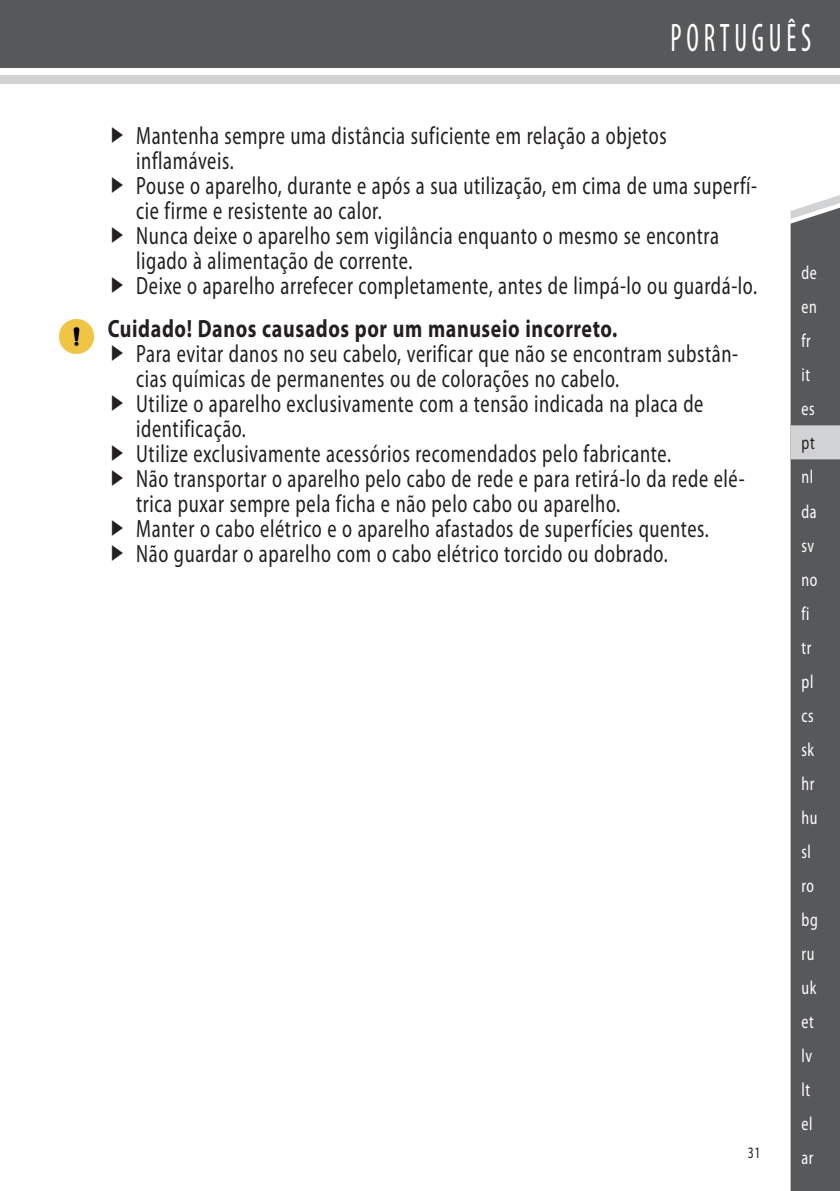
<style>
.page{position:relative;width:840px;height:1191px;background:#fff}
.page>*{position:absolute;margin:0;border:0;box-sizing:border-box;transform-origin:0 0}
.t1{font:condensed 40px "Myriad Pro";letter-spacing:.17em;color:#fff;scale:.7 1}
.t2{font:semi-condensed 25px/25px "Myriad Pro";letter-spacing:.03em;color:#231f20;scale:.8 1}
.t3{font:700 25px "Myriad Pro";letter-spacing:.03em;color:#231f20;scale:.8 1}
.t4{font:semi-condensed 19px/34px "Myriad Pro";letter-spacing:.03em;color:#fff;scale:.8 1}
.t5{font:semi-condensed 19px "Myriad Pro";color:#231f20;scale:.8 1}
.t6{font:semi-condensed 16px "Myriad Pro";color:#231f20;scale:.8 1}
</style>
<div class="page">
<div style="left:0;top:0;width:839px;height:67px;background:#57585a"></div>
<div style="left:0;top:75px;width:839px;height:9px;background:#d1d2d4"></div>
<div style="left:790px;top:219px;width:49px;height:972px;background:#57585a"></div>
<svg style="left:790px;top:195px;width:49px;height:24px"></svg>
<div style="left:790px;top:425px;width:49px;height:34px;background:#d1d2d4"></div>
<img style="left:59px;top:320px;width:35px;height:34px">
<h1 class="t1" style="left:670px;top:16px;width:202px">PORTUGUÊS</h1>
<p class="t2" style="left:136px;top:123px;width:777px">Mantenha sempre uma distância suficiente em relação a objetos inflamáveis.<br>Pouse o aparelho, durante e após a sua utilização, em cima de uma superfí&shy;cie firme e resistente ao calor.<br>Nunca deixe o aparelho sem vigilância enquanto o mesmo se encontra ligado à alimentação de corrente.<br>Deixe o aparelho arrefecer completamente, antes de limpá-lo ou guardá-lo.</p>
<p class="t3" style="left:108px;top:314px;width:638px">Cuidado! Danos causados por um manuseio incorreto.</p>
<p class="t2" style="left:136px;top:341px;width:761px">Para evitar danos no seu cabelo, verificar que não se encontram substân&shy;cias químicas de permanentes ou de colorações no cabelo.<br>Utilize o aparelho exclusivamente com a tensão indicada na placa de identificação.<br>Utilize exclusivamente acessórios recomendados pelo fabricante.<br>Não transportar o aparelho pelo cabo de rede e para retirá-lo da rede elé&shy;trica puxar sempre pela ficha e não pelo cabo ou aparelho.<br>Manter o cabo elétrico e o aparelho afastados de superfícies quentes.<br>Não guardar o aparelho com o cabo elétrico torcido ou dobrado.</p>
<p class="t6" style="left:747px;top:1143px;width:17px">31</p>
<p class="t4" style="left:801px;top:256px;width:21px">de en fr it es</p>
<p class="t5" style="left:801px;top:433px;width:18px">pt</p>
<p class="t4" style="left:801px;top:460px;width:22px">nl da sv no fi tr pl cs sk hr hu sl ro bg ru uk et lv lt el ar</p>
</div>
